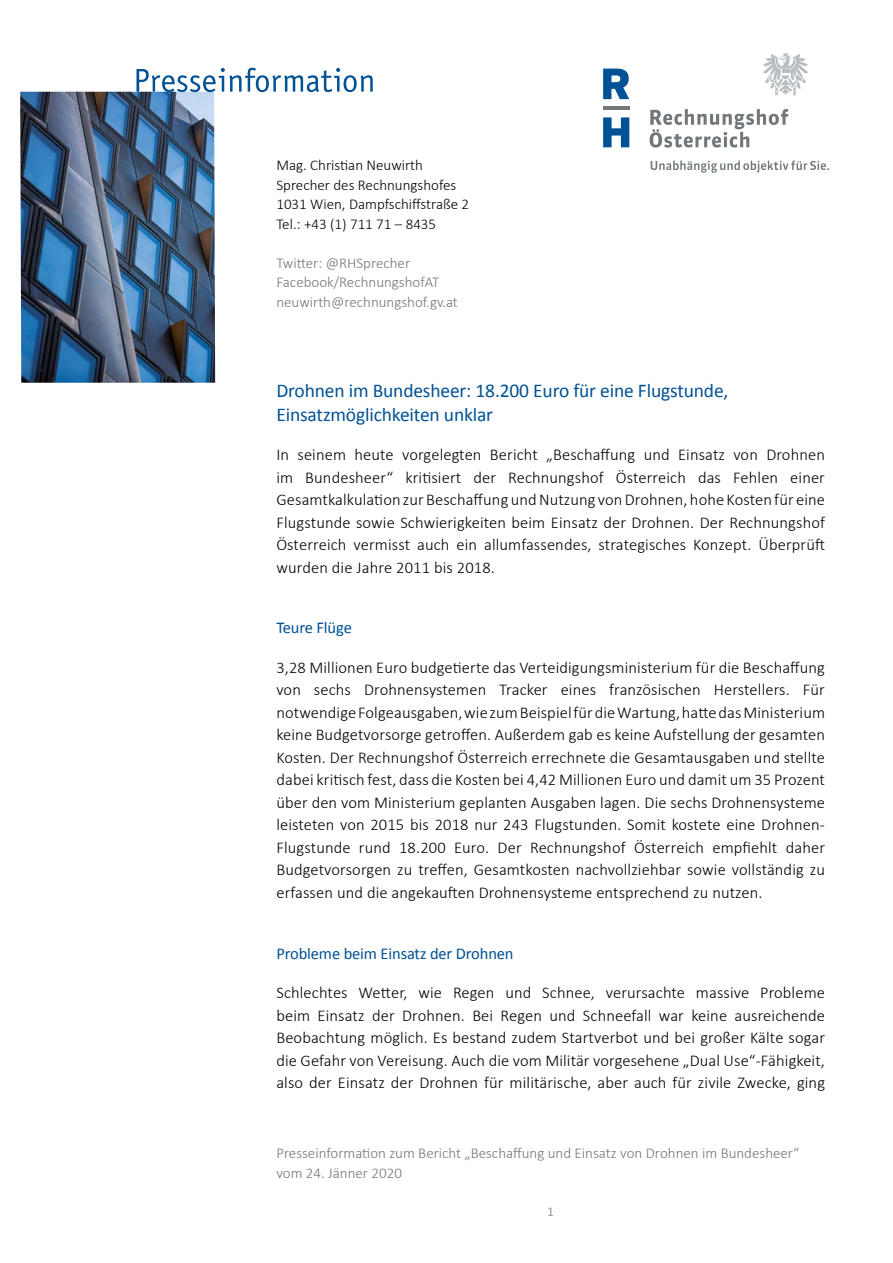
<style>
.page{position:relative;width:893px;height:1263px;background:#fff}
.page>*{position:absolute;margin:0;border:0;box-sizing:border-box;transform-origin:0 0}
.Überschrift_1{font:19.5px/23.2px "Calibri";letter-spacing:-.01em;color:#005195}
.Fließtext{font:300 16.5px/22.5px "Calibri";letter-spacing:.01em;color:#000;text-align:justify}
.Überschrift_2{font:16.5px "Calibri";letter-spacing:-.01em;color:#005195}
.Kontaktadresse{font:300 15px/19.5px "Calibri";color:#71777a}
.Kontaktadresse-2{font:300 15px "Calibri";color:#000}
.t1{font:300 13.5px "Calibri";color:#71777a}
</style>
<div class="page">
<svg style="left:603px;top:117px;width:26px;height:30px"></svg>
<svg style="left:603px;top:69px;width:26px;height:30px"></svg>
<hr style="left:603px;top:107px;width:26px;height:3px;background:#71777a">
<svg style="left:650px;top:109px;width:138px;height:39px"></svg>
<svg style="left:763px;top:53px;width:45px;height:42px"></svg>
<svg style="left:651px;top:160px;width:178px;height:13px"></svg>
<img style="left:20px;top:92px;width:195px;height:291px">
<svg style="left:136px;top:68px;width:237px;height:24px"></svg>
<p class="Kontaktadresse-2" style="left:276px;top:156px;width:148px">Mag. Christian Neuwirth</p>
<p class="Kontaktadresse-2" style="left:276px;top:175px;width:181px">Sprecher des Rechnungshofes</p>
<p class="Kontaktadresse-2" style="left:276px;top:195px;width:194px">1031 Wien, Dampfschiffstraße 2</p>
<p class="Kontaktadresse-2" style="left:276px;top:214px;width:161px">Tel.: +43 (1) 711 71 – 8435</p>
<p class="Kontaktadresse" style="left:276px;top:252px;width:135px">Twitter: @RHSprecher</p>
<p class="Kontaktadresse" style="left:276px;top:272px;width:164px">Facebook/RechnungshofAT</p>
<p class="Kontaktadresse" style="left:276px;top:291px;width:183px">neuwirth@rechnungshof.gv.at</p>
<h1 class="Überschrift_1" style="left:276px;top:378px;width:453px">Drohnen im Bundesheer: 18.200 Euro für eine Flugstunde,<br>Einsatzmöglichkeiten unklar</h1>
<p class="Fließtext" style="left:276px;top:443px;width:550px">In seinem heute vorgelegten Bericht „Beschaffung und Einsatz von Drohnen im Bundesheer“ kritisiert der Rechnungshof Österreich das Fehlen einer Gesamtkalkulation zur Beschaffung und Nutzung von Drohnen, hohe Kosten für eine Flugstunde sowie Schwierigkeiten beim Einsatz der Drohnen. Der Rechnungshof Österreich vermisst auch ein allumfassendes, strategisches Konzept. Überprüft wurden die Jahre 2011 bis 2018.</p>
<h1 class="Überschrift_2" style="left:276px;top:618px;width:77px">Teure Flüge</h1>
<p class="Fließtext" style="left:276px;top:655px;width:550px">3,28 Millionen Euro budgetierte das Verteidigungsministerium für die Beschaffung von sechs Drohnensystemen Tracker eines französischen Herstellers. Für notwendige Folgeausgaben, wie zum Beispiel für die Wartung, hatte das Ministerium keine Budgetvorsorge getroffen. Außerdem gab es keine Aufstellung der gesamten Kosten. Der Rechnungshof Österreich errechnete die Gesamtausgaben und stellte dabei kritisch fest, dass die Kosten bei 4,42 Millionen Euro und damit um 35 Prozent über den vom Ministerium geplanten Ausgaben lagen. Die sechs Drohnensysteme leisteten von 2015 bis 2018 nur 243 Flugstunden. Somit kostete eine Drohnen-Flugstunde rund 18.200 Euro. Der Rechnungshof Österreich empfiehlt daher Budgetvorsorgen zu treffen, Gesamtkosten nachvollziehbar sowie vollständig zu erfassen und die angekauften Drohnensysteme entsprechend zu nutzen.</p>
<h1 class="Überschrift_2" style="left:276px;top:943px;width:239px">Probleme beim Einsatz der Drohnen</h1>
<p class="Fließtext" style="left:276px;top:981px;width:550px">Schlechtes Wetter, wie Regen und Schnee, verursachte massive Probleme beim Einsatz der Drohnen. Bei Regen und Schneefall war keine ausreichende Beobachtung möglich. Es bestand zudem Startverbot und bei großer Kälte sogar die Gefahr von Vereisung. Auch die vom Militär vorgesehene „Dual Use“-Fähigkeit, also der Einsatz der Drohnen für militärische, aber auch für zivile Zwecke, ging</p>
<p class="Kontaktadresse" style="left:276px;top:1143px;width:524px">Presseinformation zum Bericht „Beschaffung und Einsatz von Drohnen im Bundesheer“ vom 24. Jänner 2020</p>
<p class="t1" style="left:547px;top:1203px;width:8px">1</p>
</div>
